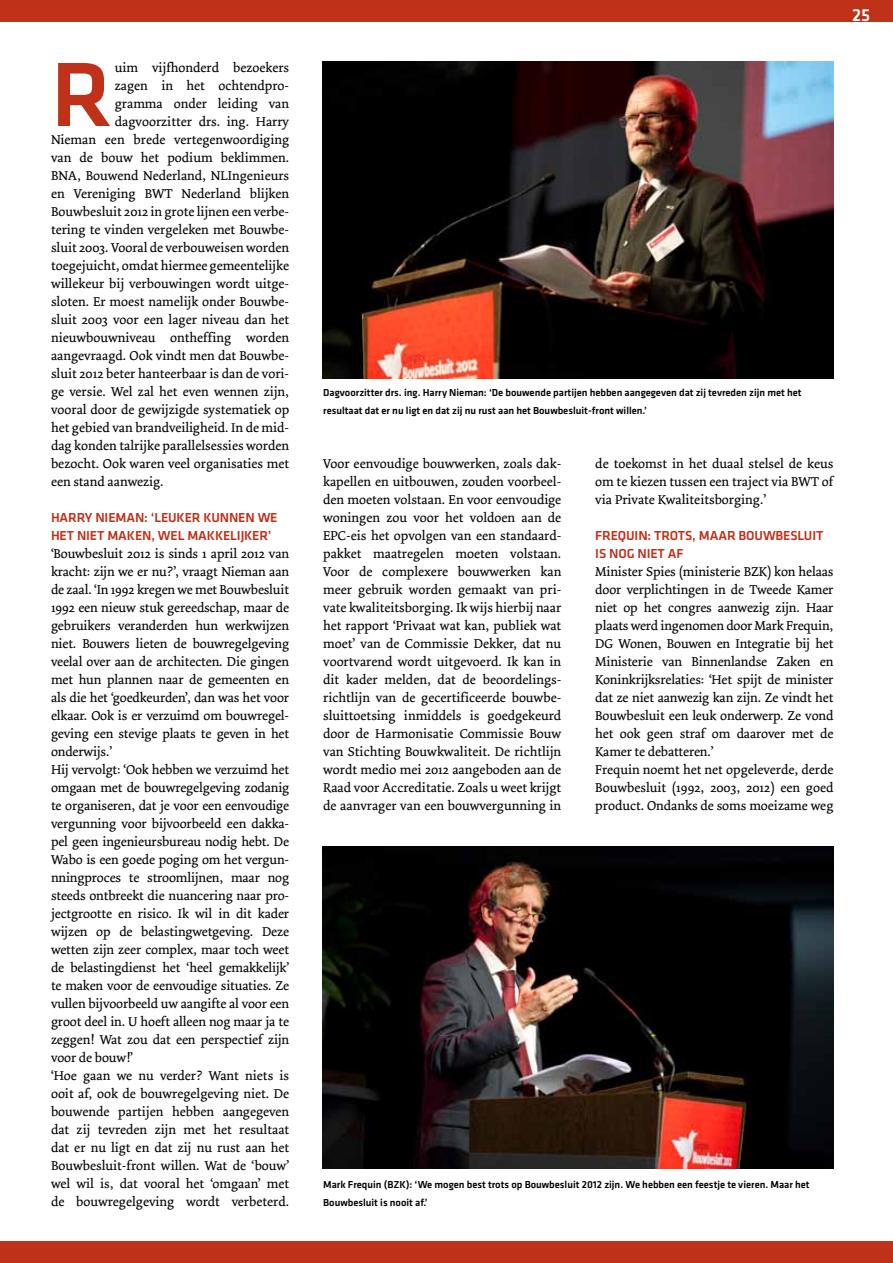
<style>
.page{position:relative;width:893px;height:1263px;background:#fff}
.page>*{position:absolute;margin:0;border:0;box-sizing:border-box;transform-origin:0 0}
.t1{font:500 94.65px "Klavika";color:#c0311a}
.t2{font:500 18px "Klavika";color:#fff}
.t3{font:13.5px/18px "Dolly";letter-spacing:-.01em;color:#000}
.t4{font:500 13.5px/18px "Klavika";letter-spacing:-.01em;color:#c0311a}
.t5{font:500 10.5px/18px "Klavika";color:#000}
</style>
<div class="page">
<div style="left:0;top:1242px;width:893px;height:21px;background:#c0311a"></div>
<div style="left:0;top:0;width:893px;height:21px;background:#c0311a"></div>
<img style="left:323px;top:62px;width:510px;height:316px">
<img style="left:323px;top:846px;width:510px;height:322px">
<h1 class="t1" style="left:51px;top:43px;width:63px">R</h1>
<p class="t3" style="left:115px;top:59px;width:176px">uim vijfhonderd bezoekers</p>
<p class="t3" style="left:115px;top:77px;width:176px">zagen in het ochtendpro-</p>
<p class="t3" style="left:115px;top:95px;width:176px">gramma onder leiding van</p>
<p class="t3" style="left:115px;top:113px;width:176px">dagvoorzitter drs. ing. Harry</p>
<p class="t3" style="left:51px;top:131px;width:240px">Nieman een brede vertegenwoordiging</p>
<p class="t3" style="left:51px;top:149px;width:240px">van de bouw het podium beklimmen.</p>
<p class="t3" style="left:51px;top:167px;width:240px">BNA, Bouwend Nederland, NLIngenieurs</p>
<p class="t3" style="left:51px;top:185px;width:240px">en Vereniging BWT Nederland blijken</p>
<p class="t3" style="left:51px;top:203px;width:240px">Bouwbesluit 2012 in grote lijnen een verbe-</p>
<p class="t3" style="left:51px;top:221px;width:240px">tering te vinden vergeleken met Bouwbe-</p>
<p class="t3" style="left:51px;top:239px;width:240px">sluit 2003. Vooral de verbouweisen worden</p>
<p class="t3" style="left:51px;top:257px;width:240px">toegejuicht, omdat hiermee gemeentelijke</p>
<p class="t3" style="left:51px;top:275px;width:240px">willekeur bij verbouwingen wordt uitge-</p>
<p class="t3" style="left:51px;top:293px;width:240px">sloten. Er moest namelijk onder Bouwbe-</p>
<p class="t3" style="left:51px;top:311px;width:240px">sluit 2003 voor een lager niveau dan het</p>
<p class="t3" style="left:51px;top:329px;width:240px">nieuwbouwniveau ontheffing worden</p>
<p class="t3" style="left:51px;top:347px;width:240px">aangevraagd. Ook vindt men dat Bouwbe-</p>
<p class="t3" style="left:51px;top:365px;width:240px">sluit 2012 beter hanteerbaar is dan de vori-</p>
<p class="t3" style="left:51px;top:383px;width:240px">ge versie. Wel zal het even wennen zijn,</p>
<p class="t3" style="left:51px;top:401px;width:240px">vooral door de gewijzigde systematiek op</p>
<p class="t3" style="left:51px;top:419px;width:240px">het gebied van brandveiligheid. In de mid-</p>
<p class="t3" style="left:51px;top:437px;width:240px">dag konden talrijke parallelsessies worden</p>
<p class="t3" style="left:51px;top:455px;width:240px">bezocht. Ook waren veel organisaties met</p>
<p class="t3" style="left:51px;top:473px;width:114px">een stand aanwezig.</p>
<p class="t4" style="left:51px;top:509px;width:53px">Harry Niem</p>
<p class="t4" style="left:51px;top:509px;width:218px;text-indent:75px">an: ‘Leuker kunnen we het niet maken, wel</p>
<p class="t4" style="left:187px;top:527px;width:85px">makkelij ker’</p>
<p class="t3" style="left:51px;top:545px;width:240px">‘Bouwbesluit 2012 is sinds 1 april 2012 van kracht: zijn we er nu?’, vraagt Nieman aan de zaal. ‘In 1992 kregen we met Bouwbesluit 1992 een nieuw stuk gereedschap, maar de gebruikers veranderden hun werkwijzen niet. Bouwers lieten de bouwregelgeving veelal over aan de architecten. Die gingen met hun plannen naar de gemeenten en als die het ‘goedkeurden’, dan was het voor elkaar. Ook is er verzuimd om bouwregel&shy;geving een stevige plaats te geven in het onderwijs.’<br>Hij vervolgt: ‘Ook hebben we verzuimd het omgaan met de bouwregelgeving zodanig te organiseren, dat je voor een eenvoudige vergunning voor bijvoorbeeld een dakka&shy;pel geen ingenieursbureau nodig hebt. De Wabo is een goede poging om het vergun&shy;nningproces te stroomlijnen, maar nog steeds ontbreekt die nuancering naar pro&shy;jectgrootte en risico. Ik wil in dit kader wijzen op de belastingwetgeving. Deze wetten zijn zeer complex, maar toch weet de belastingdienst het ‘heel gemakkelijk’ te maken voor de eenvoudige situaties. Ze vullen bijvoorbeeld uw aangifte al voor een groot deel in. U hoeft alleen nog maar ja te zeggen! Wat zou dat een perspectief zijn voor de bouw!’<br>‘Hoe gaan we nu verder? Want niets is ooit af, ook de bouwregelgeving niet. De bouwende partijen hebben aangegeven dat zij tevreden zijn met het resultaat dat er nu ligt en dat zij nu rust aan het Bouwbesluit-front willen. Wat de ‘bouw’ wel wil is, dat vooral het ‘omgaan’ met de bouwregelgeving wordt verbeterd.</p>
<h2 class="t2" style="left:852px;top:6px;width:20px">25</h2>
<p class="t5" style="left:323px;top:384px;width:480px">Dagvoorzitter drs. ing. Harry Nieman: ‘De bouwende partijen hebben aangegeven dat zij tevreden zijn met het resultaat dat er nu ligt en dat zij nu rust aan het Bouwbesluit-front willen.’</p>
<p class="t3" style="left:323px;top:455px;width:240px;text-align:justify">Voor eenvoudige bouwwerken, zoals dak&shy;kapellen en uitbouwen, zouden voorbeel&shy;den moeten volstaan. En voor eenvoudige woningen zou voor het voldoen aan de EPC-eis het opvolgen van een standaard&shy;pakket maatregelen moeten volstaan.<br>Voor de complexere bouwwerken kan meer gebruik worden gemaakt van pri&shy;vate kwaliteitsborging. Ik wijs hierbij naar het rapport ‘Privaat wat kan, publiek wat moet’ van de Commissie Dekker, dat nu voortvarend wordt uitgevoerd. Ik kan in dit kader melden, dat de beoordelings&shy;richtlijn van de gecertificeerde bouwbe&shy;sluittoetsing inmiddels is goedgekeurd door de Harmonisatie Commissie Bouw van Stichting Bouwkwaliteit. De richtlijn wordt medio mei 2012 aangeboden aan de Raad voor Accreditatie. Zoals u weet krijgt de aanvrager van een bouwvergunning in</p>
<p class="t3" style="left:595px;top:454px;width:240px;text-align:justify">de toekomst in het duaal stelsel de keus om te kiezen tussen een traject via BWT of via Private Kwaliteitsborging.’</p>
<p class="t4" style="left:595px;top:526px;width:160px">Frequi n: trots, maar Bouwbeslui</p>
<p class="t4" style="left:816px;top:526px;width:9px">t</p>
<p class="t4" style="left:595px;top:544px;width:90px">is nog niet af</p>
<p class="t3" style="left:595px;top:562px;width:240px">Minister Spies (ministerie BZK) kon helaas door verplichtingen in de Tweede Kamer niet op het congres aanwezig zijn. Haar plaats werd ingenomen door Mark Frequin, DG Wonen, Bouwen en Integratie bij het Ministerie van Binnenlandse Zaken en Koninkrijksrelaties: ‘Het spijt de minister dat ze niet aanwezig kan zijn. Ze vindt het Bouwbesluit een leuk onderwerp. Ze vond het ook geen straf om daarover met de Kamer te debatteren.’<br>Frequin noemt het net opgeleverde, derde Bouwbesluit (1992, 2003, 2012) een goed product. Ondanks de soms moeizame weg</p>
<p class="t5" style="left:323px;top:1176px;width:488px">Mark Frequin (BZK): ‘We mogen best trots op Bouwbesluit 2012 zijn. We hebben een feestje te vieren. Maar het<br>Bouwbesluit is nooit af.’</p>
</div>
